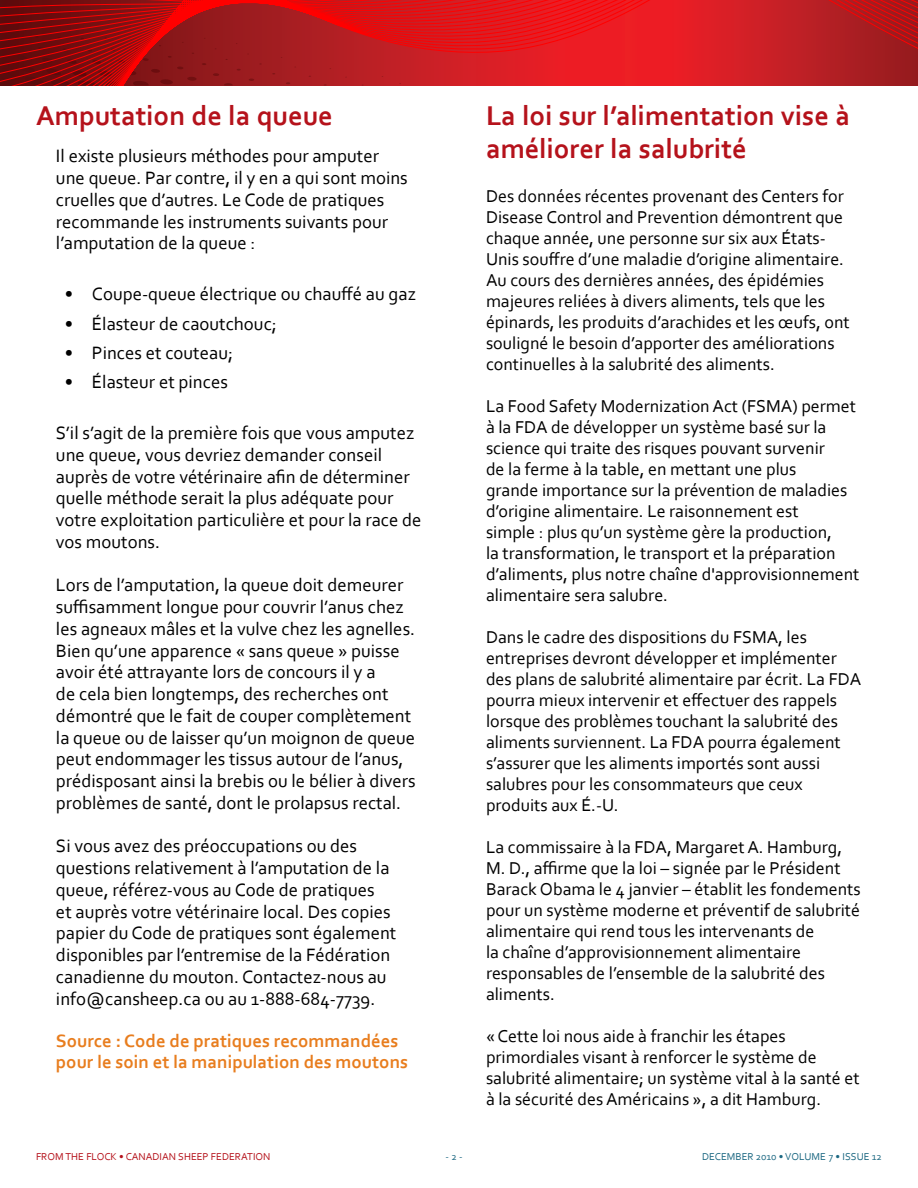
<style>
.page{position:relative;width:918px;height:1188px;background:#fff}
.page>*{position:absolute;margin:0;border:0;box-sizing:border-box;transform-origin:0 0}
.t1{font:700 28.5px/33px "Corbel";color:#b5121b}
.t2{font:18.75px/21.8px "Corbel";color:#000}
.t3{font:700 18.75px/21px "Corbel";color:#e87d1e}
.t4{font:18px/21px "Corbel";color:#000}
.t5{font:10.5px "Corbel";color:#b5121b}
.t6{font:10.5px "Corbel";color:#1c6882}
</style>
<div class="page">
<svg style="left:0;top:0;width:918px;height:86px"></svg>
<h1 class="t1" style="left:36px;top:98px;width:298px">Amputation de la queue</h1>
<p class="t2" style="left:56px;top:145px;width:353px">Il existe plusieurs méthodes pour amputer une queue. Par contre, il y en a qui sont moins cruelles que d’autres. Le Code de pratiques recommande les instruments suivants pour l’amputation de la queue :</p>
<p class="t2" style="left:65px;top:283px;width:352px">• Coupe-queue électrique ou chauffé au gaz</p>
<p class="t2" style="left:65px;top:312px;width:213px">• Élasteur de caoutchouc;</p>
<p class="t2" style="left:65px;top:341px;width:170px">• Pinces et couteau;</p>
<p class="t2" style="left:65px;top:371px;width:164px">• Élasteur et pinces</p>
<p class="t2" style="left:56px;top:422px;width:367px">S’il s’agit de la première fois que vous amputez une queue, vous devriez demander conseil auprès de votre vétérinaire afin de déterminer quelle méthode serait la plus adéquate pour votre exploitation particulière et pour la race de vos moutons.</p>
<p class="t2" style="left:56px;top:574px;width:361px">Lors de l’amputation, la queue doit demeurer suffisamment longue pour couvrir l’anus chez les agneaux mâles et la vulve chez les agnelles.<br>Bien qu’une apparence « sans queue » puisse avoir été attrayante lors de concours il y a<br>de cela bien longtemps, des recherches ont démontré que le fait de couper complètement la queue ou de laisser qu’un moignon de queue peut endommager les tissus autour de l’anus, prédisposant ainsi la brebis ou le bélier à divers problèmes de santé, dont le prolapsus rectal.</p>
<p class="t2" style="left:56px;top:835px;width:342px">Si vous avez des préoccupations ou des questions relativement à l’amputation de la queue, référez-vous au Code de pratiques<br>et auprès votre vétérinaire local. Des copies papier du Code de pratiques sont également disponibles par l’entremise de la Fédération canadienne du mouton. Contactez-nous au info@cansheep.ca ou au 1-888-684-7739.</p>
<p class="t3" style="left:56px;top:1030px;width:354px">Source : Code de pratiques recommandées pour le soin et la manipulation des moutons</p>
<h1 class="t1" style="left:486px;top:98px;width:366px">La loi sur l’alimentation vise à améliorer la salubrité</h1>
<p class="t4" style="left:486px;top:185px;width:365px">Des données récentes provenant des Centers for Disease Control and Prevention démontrent que chaque année, une personne sur six aux États-Unis souffre d’une maladie d’origine alimentaire.<br>Au cours des dernières années, des épidémies majeures reliées à divers aliments, tels que les épinards, les produits d’arachides et les œufs, ont souligné le besoin d’apporter des améliorations continuelles à la salubrité des aliments.</p>
<p class="t4" style="left:486px;top:395px;width:375px">La Food Safety Modernization Act (FSMA) permet à la FDA de développer un système basé sur la science qui traite des risques pouvant survenir<br>de la ferme à la table, en mettant une plus<br>grande importance sur la prévention de maladies d’origine alimentaire. Le raisonnement est<br>simple : plus qu’un système gère la production,<br>la transformation, le transport et la préparation d’aliments, plus notre chaîne d'approvisionnement alimentaire sera salubre.</p>
<p class="t4" style="left:486px;top:626px;width:377px">Dans le cadre des dispositions du FSMA, les entreprises devront développer et implémenter des plans de salubrité alimentaire par écrit. La FDA pourra mieux intervenir et effectuer des rappels lorsque des problèmes touchant la salubrité des aliments surviennent. La FDA pourra également s’assurer que les aliments importés sont aussi salubres pour les consommateurs que ceux produits aux É.-U.</p>
<p class="t4" style="left:486px;top:836px;width:376px">La commissaire à la FDA, Margaret A. Hamburg, M. D., affirme que la loi – signée par le Président Barack Obama le 4 janvier – établit les fondements pour un système moderne et préventif de salubrité alimentaire qui rend tous les intervenants de<br>la chaîne d’approvisionnement alimentaire responsables de l’ensemble de la salubrité des aliments.</p>
<p class="t4" style="left:486px;top:1026px;width:375px">« Cette loi nous aide à franchir les étapes primordiales visant à renforcer le système de salubrité alimentaire; un système vital à la santé et à la sécurité des Américains », a dit Hamburg.</p>
<p class="t5" style="left:36px;top:1150px;width:236px">FROM THE FLOCK • CANADIAN SHEEP FEDERATION</p>
<p class="t6" style="left:446px;top:1150px;width:18px">- 2 -</p>
<p class="t6" style="left:702px;top:1150px;width:181px">DECEMBER 2010 • VOLUME 7 • ISSUE 12</p>
</div>
